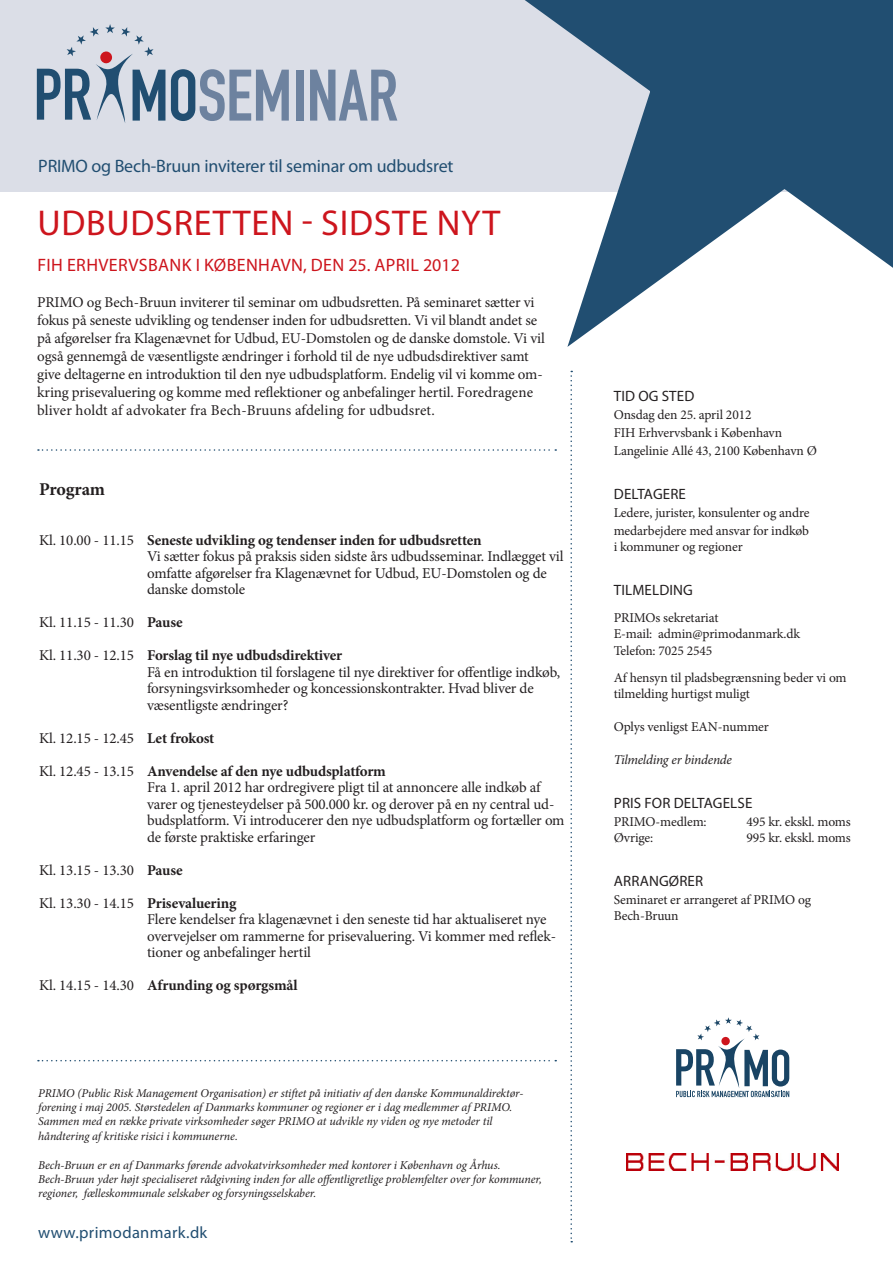
<style>
.page{position:relative;width:893px;height:1263px;background:#fff}
.page>*{position:absolute;margin:0;border:0;box-sizing:border-box;transform-origin:0 0}
.t1{font:36px "Myriad Pro";letter-spacing:.02em;color:#cd151d}
.t2{font:18px "Myriad Pro";letter-spacing:-.01em;color:#214e71}
.t3{font:18px "Myriad Pro";letter-spacing:.02em;color:#cd151d}
.t4{font:700 18px "Minion Pro";letter-spacing:-.01em;color:#231f20}
.t5{font:16.5px "Myriad Pro";letter-spacing:.02em;color:#214e71}
.t6{font:15px/16.5px "Minion Pro";letter-spacing:-.01em;color:#231f20}
.t7{font:700 15px "Minion Pro";letter-spacing:-.01em;color:#231f20}
.t8{font:15px "Myriad Pro";letter-spacing:.01em;color:#231f20}
.t9{font:13.5px/18px "Minion Pro";letter-spacing:-.01em;color:#231f20}
.t10{font:italic 13.5px "Minion Pro";letter-spacing:-.015em;color:#231f20}
.t11{font:italic 12px/14.4px "Minion Pro";letter-spacing:-.01em;color:#231f20}
.s1{font-weight:700}
.s2{font-weight:400}
</style>
<div class="page">
<div style="left:0;top:0;width:893px;height:192px;background:#dbdee7"></div>
<svg style="left:37px;top:24px;width:128px;height:99px"></svg>
<svg style="left:171px;top:69px;width:118px;height:52px"></svg>
<div style="left:296px;top:70px;width:7px;height:51px;background:#6d829f"></div>
<svg style="left:310px;top:70px;width:87px;height:51px"></svg>
<svg style="left:525px;top:0;width:368px;height:347px"></svg>
<svg style="left:38px;top:449px;width:518px;height:2px"></svg>
<svg style="left:38px;top:1060px;width:518px;height:1px"></svg>
<svg style="left:676px;top:1017px;width:113px;height:80px"></svg>
<img style="left:626px;top:1154px;width:213px;height:16px">
<svg style="left:570px;top:371px;width:2px;height:871px"></svg>
<p class="t2" style="left:38px;top:155px;width:417px">PRIMO OG BECH-BRUUN INVITERER TIL SEMINAR OM UDBUDSRET</p>
<p class="t1" style="left:38px;top:201px;width:464px">UDBUDSRETTEN - SIDSTE NYT</p>
<p class="t3" style="left:37px;top:254px;width:424px">FIH ERHVERVSBANK I KØBENHAVN, DEN 25. APRIL 2012</p>
<p class="t6" style="left:37px;top:293px;width:509px;line-height:18px">PRIMO og Bech-Bruun inviterer til seminar om udbudsretten. På seminaret sætter vi fokus på seneste udvikling og tendenser inden for udbudsretten. Vi vil blandt andet se på afgørelser fra Klagenævnet for Udbud, EU-Domstolen og de danske domstole. Vi vil også gennemgå de væsentligste ændringer i forhold til de nye udbudsdirektiver samt give deltagerne en introduktion til den nye udbudsplatform. Endelig vil vi komme om&shy;kring prisevaluering og komme med reflektioner og anbefalinger hertil. Foredragene bliver holdt af advokater fra Bech-Bruuns afdeling for udbudsret.</p>
<p class="t4" style="left:39px;top:477px;width:67px">Program</p>
<p class="t6" style="left:147px;top:532px;width:418px;text-indent:-108px">Kl. 10.00 - 11.15 <span class="s1">Seneste udvikling og tendenser inden for udbudsretten<br></span>Vi sætter fokus på praksis siden sidste års udbudsseminar. Indlægget vil omfatte afgørelser fra Klagenævnet for Udbud, EU-Domstolen og de danske domstole</p>
<p class="t6" style="left:39px;top:614px;width:145px">Kl. 11.15 - 11.30 <span class="s1">Pause</span></p>
<p class="t6" style="left:147px;top:647px;width:414px;text-indent:-108px">Kl. 11.30 - 12.15 <span class="s1">Forslag til nye udbudsdirektiver<br></span>Få en introduktion til forslagene til nye direktiver for offentlige indkøb, forsyningsvirksomheder og koncessionskontrakter. Hvad bliver de</p>
<p class="t6" style="left:147px;top:697px;width:143px">væsentligste ændringer?</p>
<p class="t6" style="left:39px;top:730px;width:177px">Kl. 12.15 - 12.45 <span class="s1">Let frokost</span></p>
<p class="t7" style="left:39px;top:760px;width:348px"><span class="s2">Kl. 12.45 - 13.15</span> Anvendelse af den nye udbudsplatform</p>
<p class="t6" style="left:147px;top:779px;width:419px">Fra 1. april 2012 har ordregivere pligt til at annoncere alle indkøb af varer og tjenesteydelser på 500.000 kr. og derover på en ny central ud&shy;budsplatform. Vi introducerer den nye udbudsplatform og fortæller om de første praktiske erfaringer</p>
<p class="t6" style="left:39px;top:853px;width:199px;line-height:33px">Kl. 13.15 - 13.30 <span class="s1">Pause<br></span>Kl. 13.30 - 14.15 <span class="s1">Prisevaluering</span></p>
<p class="t6" style="left:147px;top:911px;width:410px">Flere kendelser fra klagenævnet i den seneste tid har aktualiseret nye overvejelser om rammerne for prisevaluering. Vi kommer med reflek&shy;tioner og anbefalinger hertil</p>
<p class="t7" style="left:39px;top:975px;width:260px"><span class="s2">Kl. 14.15 - 14.30</span> Afrunding og spørgsmål</p>
<p class="t11" style="left:38px;top:1085px;width:487px">PRIMO (Public Risk Management Organisation) er stiftet på initiativ af den danske Kommunaldirektør&shy;forening i maj 2005. Størstedelen af Danmarks kommuner og regioner er i dag medlemmer af PRIMO.<br>Sammen med en række private virksomheder søger PRIMO at udvikle ny viden og nye metoder til håndtering af kritiske risici i kommunerne.</p>
<p class="t11" style="left:38px;top:1157px;width:505px">Bech-Bruun er en af Danmarks førende advokatvirksomheder med kontorer i København og Århus.<br>Bech-Bruun yder højt specialiseret rådgivning inden for alle offentligretlige problemfelter over for kommuner, regioner, fælleskommunale selskaber og forsyningsselskaber.</p>
<p class="t5" style="left:38px;top:1222px;width:171px">WWW.PRIMODANMARK.DK</p>
<p class="t8" style="left:614px;top:387px;width:82px">TID OG STED</p>
<p class="t9" style="left:614px;top:406px;width:139px">Onsdag den 25. april 2012</p>
<p class="t9" style="left:614px;top:424px;width:205px">FIH Erhvervsbank i København<br>Langelinie Allé 43, 2100 København Ø</p>
<p class="t8" style="left:614px;top:484px;width:74px">DELTAGERE</p>
<p class="t9" style="left:614px;top:503px;width:197px">Ledere, jurister, konsulenter og andre</p>
<p class="t9" style="left:614px;top:521px;width:197px">medarbejdere med ansvar for indkøb</p>
<p class="t9" style="left:614px;top:538px;width:130px">i kommuner og regioner</p>
<p class="t8" style="left:614px;top:580px;width:81px">TILMELDING</p>
<p class="t9" style="left:614px;top:608px;width:106px">PRIMOs sekretariat</p>
<p class="t9" style="left:614px;top:625px;width:188px">E-mail: admin@primodanmark.dk</p>
<p class="t9" style="left:614px;top:641px;width:100px">Telefon: 7025 2545</p>
<p class="t9" style="left:614px;top:669px;width:234px;line-height:16.5px">Af hensyn til pladsbegrænsning beder vi om tilmelding hurtigst muligt</p>
<p class="t9" style="left:614px;top:718px;width:157px">Oplys venligst EAN-nummer</p>
<p class="t10" style="left:614px;top:751px;width:120px">Tilmelding er bindende</p>
<p class="t8" style="left:614px;top:793px;width:140px">PRIS FOR DELTAGELSE</p>
<p class="t9" style="left:614px;top:812px;width:94px">PRIMO-medlem:</p>
<p class="t9" style="left:746px;top:812px;width:106px">495 kr. ekskl. moms</p>
<p class="t9" style="left:614px;top:829px;width:41px">Øvrige:</p>
<p class="t9" style="left:746px;top:829px;width:106px">995 kr. ekskl. moms</p>
<p class="t8" style="left:614px;top:871px;width:91px">ARRANGØRER</p>
<p class="t9" style="left:614px;top:890px;width:199px">Seminaret er arrangeret af PRIMO og</p>
<p class="t9" style="left:614px;top:907px;width:66px">Bech-Bruun</p>
</div>
